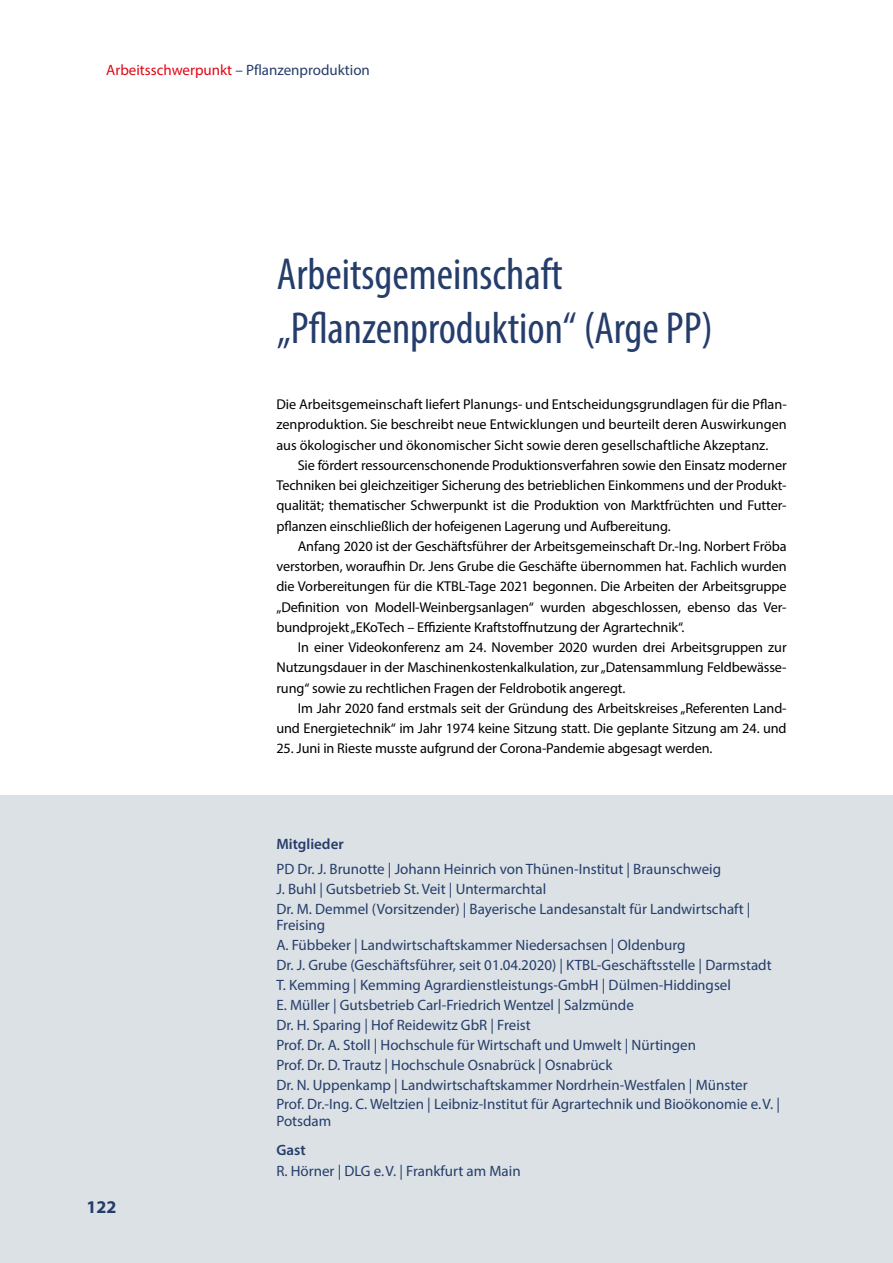
<style>
.page{position:relative;width:893px;height:1263px;background:#fff}
.page>*{position:absolute;margin:0;border:0;box-sizing:border-box;transform-origin:0 0}
.t1{font:condensed 45px/54px "Myriad Pro";color:#253d6b}
.t2{font:700 18px "Myriad Pro";color:#253d6b}
.t3{font:15px/20px "Myriad Pro";color:#253d6b}
.t4{font:600 15px "Myriad Pro";color:#253d6b}
.t5{font:14.25px/20.2px "Myriad Pro";letter-spacing:-.01em;color:#000;text-align:justify}
.s1{color:#e30613}
</style>
<div class="page">
<div style="left:0;top:795px;width:893px;height:468px;background:#dbe1e4"></div>
<p class="t3" style="left:106px;top:60px;width:265px"><span class="s1">Arbeitsschwerpunkt</span> – Pflanzenproduktion</p>
<h1 class="t1" style="left:277px;top:246px;width:437px">Arbeitsgemeinschaft „Pflanzenproduktion“ (Arge PP)</h1>
<p class="t5" style="left:276px;top:394px;width:512px">Die Arbeitsgemeinschaft liefert Planungs- und Entscheidungsgrundlagen für die Pflan&shy;zenproduktion. Sie beschreibt neue Entwicklungen und beurteilt deren Auswirkungen aus ökologischer und ökonomischer Sicht sowie deren gesellschaftliche Akzeptanz.</p>
<p class="t5" style="left:276px;top:455px;width:512px;text-indent:21px">Sie fördert ressourcenschonende Produktionsverfahren sowie den Einsatz moderner Techniken bei gleichzeitiger Sicherung des betrieblichen Einkommens und der Produkt&shy;qualität; thematischer Schwerpunkt ist die Produktion von Marktfrüchten und Futter&shy;pflanzen einschließlich der hofeigenen Lagerung und Aufbereitung.</p>
<p class="t5" style="left:276px;top:536px;width:512px;text-indent:21px">Anfang 2020 ist der Geschäftsführer der Arbeitsgemeinschaft Dr.-Ing. Norbert Fröba verstorben, woraufhin Dr. Jens Grube die Geschäfte übernommen hat. Fachlich wurden die Vorbereitungen für die KTBL-Tage 2021 begonnen. Die Arbeiten der Arbeitsgruppe „Definition von Modell-Weinbergsanlagen“ wurden abgeschlossen, ebenso das Ver&shy;bundprojekt „EKoTech – Effiziente Kraftstoffnutzung der Agrartechnik“.</p>
<p class="t5" style="left:276px;top:637px;width:512px;text-indent:21px">In einer Videokonferenz am 24. November 2020 wurden drei Arbeitsgruppen zur Nutzungsdauer in der Maschinenkostenkalkulation, zur „Datensammlung Feldbewässe&shy;rung“ sowie zu rechtlichen Fragen der Feldrobotik angeregt.</p>
<p class="t5" style="left:276px;top:698px;width:512px;text-align:right">Im Jahr 2020 fand erstmals seit der Gründung des Arbeitskreises „Referenten Land&shy;und Energietechnik“ im Jahr 1974 keine Sitzung statt. Die geplante Sitzung am 24. und</p>
<p class="t5" style="left:276px;top:738px;width:438px">25. Juni in Rieste musste aufgrund der Corona-Pandemie abgesagt werden.</p>
<p class="t2" style="left:87px;top:1195px;width:31px">122</p>
<p class="t4" style="left:276px;top:834px;width:69px">Mitglieder</p>
<p class="t3" style="left:276px;top:859px;width:476px">PD Dr. J. Brunotte | Johann Heinrich von Thünen-Institut | Braunschweig<br>J. Buhl | Gutsbetrieb St. Veit | Untermarchtal<br>Dr. M. Demmel (Vorsitzender) | Bayerische Landesanstalt für Landwirtschaft |</p>
<p class="t3" style="left:276px;top:915px;width:505px">Freising<br>A. Fübbeker | Landwirtschaftskammer Niedersachsen | Oldenburg<br>Dr. J. Grube (Geschäftsführer, seit 01.04.2020) | KTBL-Geschäftsstelle | Darmstadt T. Kemming | Kemming Agrardienstleistungs-GmbH | Dülmen-Hiddingsel<br>E. Müller | Gutsbetrieb Carl-Friedrich Wentzel | Salzmünde<br>Dr. H. Sparing | Hof Reidewitz GbR | Freist<br>Prof. Dr. A. Stoll | Hochschule für Wirtschaft und Umwelt | Nürtingen<br>Prof. Dr. D. Trautz | Hochschule Osnabrück | Osnabrück<br>Dr. N. Uppenkamp | Landwirtschaftskammer Nordrhein-Westfalen | Münster<br>Prof. Dr.-Ing. C. Weltzien | Leibniz-Institut für Agrartechnik und Bioökonomie e.V. |</p>
<p class="t3" style="left:276px;top:1111px;width:56px">Potsdam</p>
<p class="t4" style="left:276px;top:1141px;width:31px">Gast</p>
<p class="t3" style="left:276px;top:1161px;width:246px">R. Hörner | DLG e.V. | Frankfurt am Main</p>
</div>
